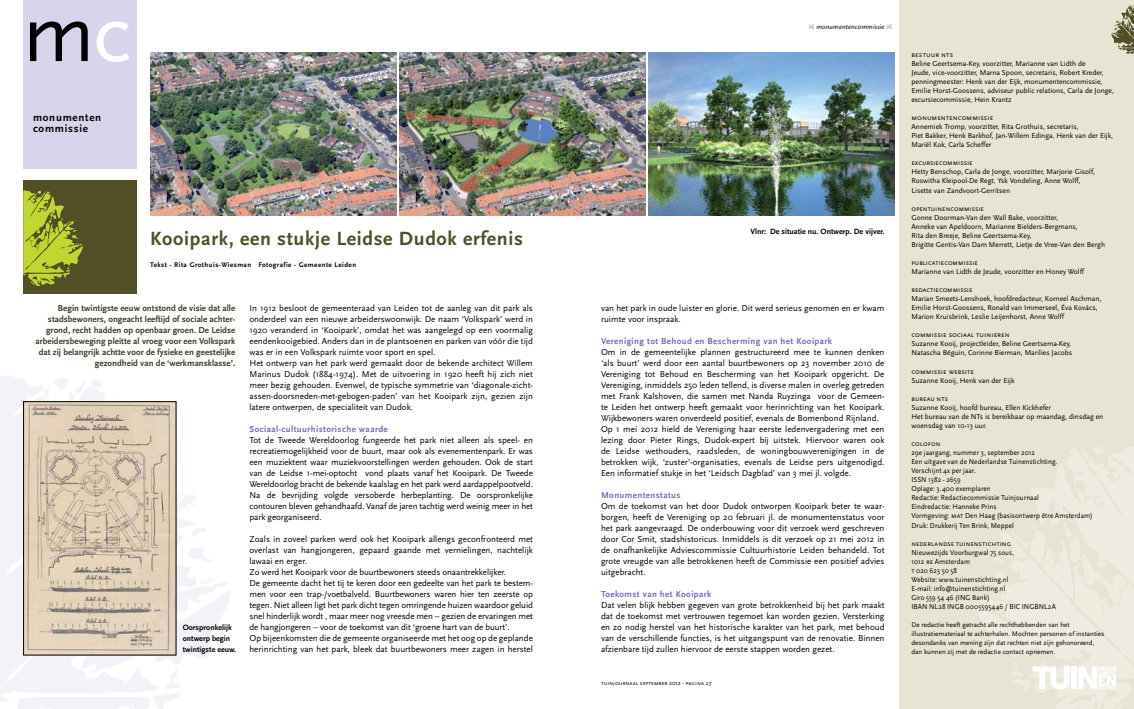
<style>
.page{position:relative;width:1134px;height:709px;background:#fff}
.page>*{position:absolute;margin:0;border:0;box-sizing:border-box;transform-origin:0 0}
.t1{font:85px "Scala Sans";color:#000}
.t2{font:700 20px "Scala Sans";letter-spacing:.03em;color:#524f26}
.t3{font:700 11px/11px "Scala Sans";letter-spacing:.065em;color:#000}
.t4{font:9px/11px "Scala Sans";color:#000}
.t5{font:700 9px/11px "Scala Sans";color:#3f3e29;text-align:right}
.t6{font:700 9px "Scala Sans";letter-spacing:.045em;color:#716fb4}
.t7{font:700 8px/11px "Scala Sans";color:#000}
.t8{font:7.5px/9.1px "Scala Sans";color:#000}
.t9{font:7.5px/9.1px "Scala Sans";color:#000;scale:.95 1}
.t10{font:7.5px "Scala Sans Caps";color:#000;scale:.95 1}
.t11{font:7.5px "Scala Sans Caps";color:#000}
.t12{font:7px/9.1px "Scala Sans";color:#000}
.t13{font:700 7px "Scala Sans";letter-spacing:.065em;color:#000}
.t14{font:italic 7px "Scala Sans";letter-spacing:.02em;color:#000}
.t15{font:6px "Scala Sans Caps";color:#000}
.s1{color:#fff}
.s2{font-family:"Type Embellishments One Let Plain";font-style:normal}
.s3{font-family:"Scala Sans"}
.s4{font-family:"Scala Sans Caps"}
</style>
<div class="page">
<div style="left:23px;top:0;width:114px;height:168px;background:#d7d5eb"></div>
<div style="left:23px;top:180px;width:114px;height:113px;background:#524f26"></div>
<svg style="left:23px;top:190px;width:60px;height:96px"></svg>
<div style="left:899px;top:0;width:235px;height:709px;background:#e7e4d3"></div>
<svg style="left:976px;top:447px;width:158px;height:214px;fill:#eeece0"></svg>
<svg style="left:1012px;top:661px;width:122px;height:48px"></svg>
<svg style="left:1111px;top:5px;width:23px;height:50px"></svg>
<svg style="left:18px;top:703px;width:146px;height:6px"></svg>
<svg style="left:0;top:376px;width:230px;height:327px"></svg>
<img style="left:150px;top:52px;width:246px;height:163px">
<img style="left:399px;top:52px;width:246px;height:163px">
<img style="left:648px;top:52px;width:247px;height:163px">
<img style="left:25px;top:403px;width:149px;height:250px">
<div style="left:23px;top:401px;width:153px;height:254px;border:1px solid #000"></div>
<h1 class="t1" style="left:23px;top:-13px;width:110px">m<span class="s1">c</span></h1>
<p class="t14" style="left:809px;top:23px;width:85px"><span class="s2">-</span> monumentencommissie <span class="s2">-</span></p>
<p class="t3" style="left:33px;top:112px;width:70px">monumenten commissie</p>
<h2 class="t2" style="left:150px;top:228px;width:374px">Kooipark, een stukje Leidse Dudok erfenis</h2>
<p class="t13" style="left:150px;top:261px;width:207px">Tekst - Rita Grothuis-Wiesman Fotografie - Gemeente Leiden</p>
<p class="t5" style="left:35px;top:303px;width:201px">Begin twintigste eeuw ontstond de visie dat alle stadsbewoners, ongeacht leeftijd of sociale achter&shy;grond, recht hadden op openbaar groen. De Leidse arbeidersbeweging pleitte al vroeg voor een Volkspark dat zij belangrijk achtte voor de fysieke en geestelijke gezondheid van de ‘werkmansklasse’.</p>
<p class="t7" style="left:183px;top:622px;width:55px">Oorspronkelijk ontwerp begin twintigste eeuw.</p>
<p class="t4" style="left:249px;top:303px;width:285px">In 1912 besloot de gemeenteraad van Leiden tot de aanleg van dit park als onderdeel van een nieuwe arbeiderswoonwijk. De naam ‘Volkspark’ werd in 1920 veranderd in ‘Kooipark’, omdat het was aangelegd op een voormalig eendenkooigebied. Anders dan in de plantsoenen en parken van vóór die tijd was er in een Volkspark ruimte voor sport en spel.<br>Het ontwerp van het park werd gemaakt door de bekende architect Willem Marinus Dudok (1884-1974). Met de uitvoering in 1920 heeft hij zich niet meer bezig gehouden. Evenwel, de typische symmetrie van ‘diagonale-zicht&shy;assen-doorsneden-met-gebogen-paden’ van het Kooipark zijn, gezien zijn latere ontwerpen, de specialiteit van Dudok.</p>
<p class="t6" style="left:249px;top:424px;width:140px">Sociaal-cultuurhistorische waarde</p>
<p class="t4" style="left:249px;top:435px;width:285px;text-align:justify">Tot de Tweede Wereldoorlog fungeerde het park niet alleen als speel- en recreatiemogelijkheid voor de buurt, maar ook als evenementenpark. Er was een muziektent waar muziekvoorstellingen werden gehouden. Ook de start van de Leidse 1-mei-optocht vond plaats vanaf het Kooipark. De Tweede Wereldoorlog bracht de bekende kaalslag en het park werd aardappelpootveld.<br>Na de bevrijding volgde versoberde herbeplanting. De oorspronkelijke contouren bleven gehandhaafd. Vanaf de jaren tachtig werd weinig meer in het park georganiseerd.</p>
<p class="t4" style="left:249px;top:534px;width:285px">Zoals in zoveel parken werd ook het Kooipark allengs geconfronteerd met overlast van hangjongeren, gepaard gaande met vernielingen, nachtelijk lawaai en erger.<br>Zo werd het Kooipark voor de buurtbewoners steeds onaantrekkelijker.<br>De gemeente dacht het tij te keren door een gedeelte van het park te bestem&shy;men voor een trap-/voetbalveld. Buurtbewoners waren hier ten zeerste op tegen. Niet alleen ligt het park dicht tegen omringende huizen waardoor geluid snel hinderlijk wordt , maar meer nog vreesde men – gezien de ervaringen met de hangjongeren – voor de toekomst van dit ‘groene hart van de buurt’.<br>Op bijeenkomsten die de gemeente organiseerde met het oog op de geplande herinrichting van het park, bleek dat buurtbewoners meer zagen in herstel</p>
<p class="t7" style="left:750px;top:226px;width:136px">Vlnr: De situatie nu. Ontwerp. De vijver.</p>
<p class="t4" style="left:601px;top:303px;width:285px">van het park in oude luister en glorie. Dit werd serieus genomen en er kwam ruimte voor inspraak.</p>
<p class="t6" style="left:601px;top:336px;width:233px">Vereniging tot Behoud en Bescherming van het Kooipark</p>
<p class="t4" style="left:601px;top:347px;width:285px">Om in de gemeentelijke plannen gestructureerd mee te kunnen denken ‘als buurt’ werd door een aantal buurtbewoners op 23 november 2010 de Vereniging tot Behoud en Bescherming van het Kooipark opgericht. De Vereniging, inmiddels 250 leden tellend, is diverse malen in overleg getreden met Frank Kalshoven, die samen met Nanda Ruyzinga voor de Gemeen&shy;te Leiden het ontwerp heeft gemaakt voor herinrichting van het Kooipark.<br>Wijkbewoners waren onverdeeld positief, evenals de Bomenbond Rijnland.<br>Op 1 mei 2012 hield de Vereniging haar eerste ledenvergadering met een lezing door Pieter Rings, Dudok-expert bij uitstek. Hiervoor waren ook de Leidse wethouders, raadsleden, de woningbouwverenigingen in de betrokken wijk, ‘zuster’-organisaties, evenals de Leidse pers uitgenodigd.<br>Een informatief stukje in het ‘Leidsch Dagblad’ van 3 mei jl. volgde.</p>
<p class="t6" style="left:601px;top:490px;width:81px">Monumentenstatus</p>
<p class="t4" style="left:601px;top:501px;width:285px;text-align:justify">Om de toekomst van het door Dudok ontworpen Kooipark beter te waar&shy;borgen, heeft de Vereniging op 20 februari jl. de monumentenstatus voor het park aangevraagd. De onderbouwing voor dit verzoek werd geschreven door Cor Smit, stadshistoricus. Inmiddels is dit verzoek op 21 mei 2012 in de onafhankelijke Adviescommissie Cultuurhistorie Leiden behandeld. Tot grote vreugde van alle betrokkenen heeft de Commissie een positief advies uitgebracht.</p>
<p class="t6" style="left:601px;top:589px;width:112px">Toekomst van het Kooipark</p>
<p class="t4" style="left:601px;top:600px;width:285px;text-align:justify">Dat velen blijk hebben gegeven van grote betrokkenheid bij het park maakt dat de toekomst met vertrouwen tegemoet kan worden gezien. Versterking en zo nodig herstel van het historische karakter van het park, met behoud van de verschillende functies, is het uitgangspunt van de renovatie. Binnen afzienbare tijd zullen hiervoor de eerste stappen worden gezet.</p>
<p class="t15" style="left:601px;top:680px;width:112px">tuinjournaal september <span class="s3">2012</span> - pagina <span class="s3">27</span></p>
<p class="t11" style="left:911px;top:50px;width:43px">bestuur nts</p>
<p class="t8" style="left:911px;top:59px;width:204px">Beline Geertsema-Key, voorzitter, Marianne van Lidth de<br>Jeude, vice-voorzitter, Marna Spoon, secretaris, Robert Kreder, penningmeester: Henk van der Eijk, monumentencommissie, Emilie Horst-Goossens, adviseur public relations, Carla de Jonge, excursiecommissie, Hein Krantz</p>
<p class="t11" style="left:911px;top:114px;width:83px">monumentencommissie</p>
<p class="t8" style="left:911px;top:122px;width:203px">Annemiek Tromp, voorzitter, Rita Grothuis, secretaris,<br>Piet Bakker, Henk Barkhof, Jan-Willem Edinga, Henk van der Eijk,<br>Mariël Kok, Carla Scheffer</p>
<p class="t10" style="left:911px;top:159px;width:66px">excursiecommissie</p>
<p class="t8" style="left:911px;top:167px;width:185px">Hetty Benschop, Carla de Jonge, voorzitter, Marjorie Gisolf,<br>Roswitha Kleipool-De Regt, Ysk Vondeling, Anne Wolff,<br>Lisette van Zandvoort-Gerritsen</p>
<p class="t10" style="left:911px;top:204px;width:78px">opentuinencommissie</p>
<p class="t8" style="left:911px;top:213px;width:195px">Gonne Doorman-Van den Wall Bake, voorzitter,<br>Anneke van Apeldoorn, Marianne Bielders-Bergmans,<br>Rita den Breeje, Beline Geertsema-Key,<br>Brigitte Gentis-Van Dam Merrett, Lietje de Vree-Van den Bergh</p>
<p class="t10" style="left:911px;top:258px;width:71px">publicatiecommissie</p>
<p class="t8" style="left:911px;top:267px;width:174px">Marianne van Lidth de Jeude, voorzitter en Honey Wolff</p>
<p class="t10" style="left:911px;top:285px;width:66px">redactiecommissie</p>
<p class="t8" style="left:911px;top:294px;width:191px">Marian Smeets-Lenshoek, hoofdredacteur, Korneel Aschman,<br>Emilie Horst-Goossens, Ronald van Immerseel, Éva Kovács,<br>Marion Kruisbrink, Leslie Leijenhorst, Anne Wolff</p>
<p class="t11" style="left:911px;top:331px;width:100px">commissie sociaal tuinieren</p>
<p class="t8" style="left:911px;top:339px;width:162px">Suzanne Kooij, projectleider, Beline Geertsema-Key,<br>Natascha Béguin, Corinne Bierman, Marilies Jacobs</p>
<p class="t11" style="left:911px;top:367px;width:64px">commissie website</p>
<p class="t8" style="left:911px;top:376px;width:105px">Suzanne Kooij, Henk van der Eijk</p>
<p class="t10" style="left:911px;top:394px;width:40px">bureau nts</p>
<p class="t8" style="left:911px;top:403px;width:193px">Suzanne Kooij, hoofd bureau, Ellen Kickhefer<br>Het bureau van de NTs is bereikbaar op maandag, dinsdag en woensdag van 10-13 uur.</p>
<p class="t10" style="left:911px;top:439px;width:32px">colofon</p>
<p class="t9" style="left:911px;top:448px;width:192px">29e jaargang, nummer 3, september 2012<br>Een uitgave van de Nederlandse Tuinenstichting.<br>Verschijnt 4x per jaar.<br>ISSN 1382 - 2659<br>Oplage: 3.400 exemplaren<br>Redactie: Redactiecommissie Tuinjournaal<br>Eindredactie: Hanneke Prins<br>Vormgeving: <span class="s4">mat</span> Den Haag (basisontwerp être Amsterdam)<br>Druk: Drukkerij Ten Brink, Meppel</p>
<p class="t10" style="left:911px;top:539px;width:106px">nederlandse tuinenstichting</p>
<p class="t9" style="left:911px;top:548px;width:154px">Nieuwezijds Voorburgwal 75 sous,<br>1012 <span class="s4">re</span> Amsterdam<br><span class="s4">t</span> 020 623 50 58<br>Website: www.tuinenstichting.nl<br>E-mail: info@tuinenstichting.nl<br>Giro 559 54 46 (ING Bank)<br>IBAN NL28 INGB 0005595446 / BIC INGBNL2A</p>
<p class="t12" style="left:911px;top:620px;width:194px">De redactie heeft getracht alle rechthebbenden van het illustratiemateriaal te achterhalen. Mochten personen of instanties desondanks van mening zijn dat rechten niet zijn gehonoreerd, dan kunnen zij met de redactie contact opnemen.</p>
</div>
